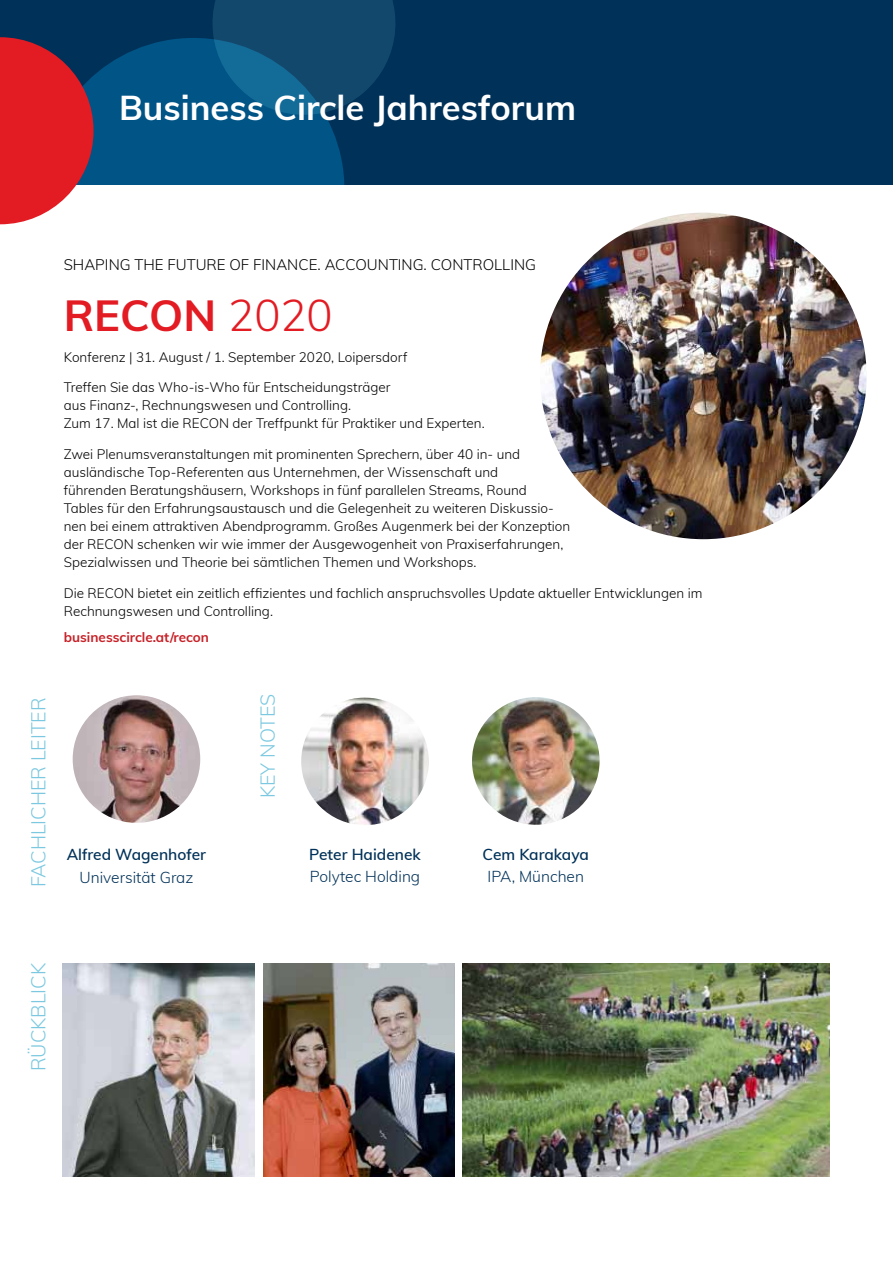
<style>
.page{position:relative;width:893px;height:1263px;background:#fff}
.page>*{position:absolute;margin:0;border:0;box-sizing:border-box;transform-origin:0 0}
.t1{font:700 43.5px "Muli";color:#e31b23}
.t2{font:700 34.5px "Muli";color:#fff}
.t3{font:300 19.65px "Muli";color:#7bc8e0}
.t4{font:600 15.45px "Muli";color:#003158}
.t5{font:300 15.45px "Muli";color:#003158}
.t6{font:300 15px "Muli";color:#000}
.t7{font:300 13.5px/18px "Muli";color:#000}
.t8{font:700 13.5px "Muli";color:#c72127}
.s1{font-weight:300}
</style>
<div class="page">
<div style="left:0;top:0;width:893px;height:185px;background:#003158"></div>
<svg style="left:0;top:0;width:395px;height:224px"></svg>
<hr style="left:892px;top:647px;width:1px;height:616px;background:#003158">
<img style="left:540px;top:213px;width:327px;height:326px;border-radius:163px">
<img style="left:301px;top:697px;width:128px;height:128px;border-radius:64px">
<img style="left:472px;top:697px;width:128px;height:128px;border-radius:64px">
<img style="left:73px;top:695px;width:127px;height:128px;border-radius:64px">
<img style="left:463px;top:964px;width:366px;height:212px">
<img style="left:264px;top:964px;width:190px;height:212px">
<img style="left:63px;top:964px;width:191px;height:212px">
<h2 class="t2" style="left:119px;top:82px;width:458px">Business Circle Jahresforum</h2>
<p class="t6" style="left:64px;top:254px;width:19px">Shapi</p>
<p class="t6" style="left:109px;top:254px;width:37px">ng the</p>
<p class="t6" style="left:167px;top:254px;width:11px">future</p>
<p class="t6" style="left:229px;top:254px;width:306px">of Fi nance. Accounti ng. Controlli ng</p>
<h1 class="t1" style="left:64px;top:283px;width:270px">RECON <span class="s1">2020</span></h1>
<p class="t7" style="left:64px;top:347px;width:345px">Konferenz | 31. August / 1. September 2020, Loipersdorf</p>
<p class="t7" style="left:64px;top:378px;width:422px">Treffen Sie das Who-is-Who für Entscheidungsträger<br>aus Finanz-, Rechnungswesen und Controlling.<br>Zum 17. Mal ist die RECON der Treffpunkt für Praktiker und Experten.</p>
<p class="t7" style="left:64px;top:445px;width:508px">Zwei Plenumsveranstaltungen mit prominenten Sprechern, über 40 in- und ausländische Top-Referenten aus Unternehmen, der Wissenschaft und<br>führenden Beratungshäusern, Workshops in fünf parallelen Streams, Round<br>Tables für den Erfahrungsaustausch und die Gelegenheit zu weiteren Diskussio&shy;nen bei einem attraktiven Abendprogramm. Großes Augenmerk bei der Konzeption der RECON schenken wir wie immer der Ausgewogenheit von Praxiserfahrungen, Spezialwissen und Theorie bei sämtlichen Themen und Workshops.</p>
<p class="t7" style="left:64px;top:583px;width:640px">Die RECON bietet ein zeitlich effizientes und fachlich anspruchsvolles Update aktueller Entwicklungen im<br>Rechnungswesen und Controlling.</p>
<p class="t8" style="left:64px;top:628px;width:147px">businesscircle.at/recon</p>
<h3 class="t3" style="left:24px;top:887px;width:192px;rotate:-90deg">Fachlicher Leiter</h3>
<p class="t4" style="left:67px;top:844px;width:141px">Alfred Wagenhofer</p>
<p class="t5" style="left:79px;top:866px;width:115px">Universität Graz</p>
<h3 class="t3" style="left:254px;top:798px;width:106px;rotate:-90deg">Key Notes</h3>
<p class="t4" style="left:309px;top:843px;width:113px">Peter Haidenek</p>
<p class="t5" style="left:310px;top:865px;width:112px">Polytec Holding</p>
<p class="t4" style="left:483px;top:843px;width:108px">Cem Karakaya</p>
<p class="t5" style="left:488px;top:866px;width:98px">IPA, München</p>
<h3 class="t3" style="left:24px;top:1071px;width:110px;rotate:-90deg">Rückblick</h3>
</div>
